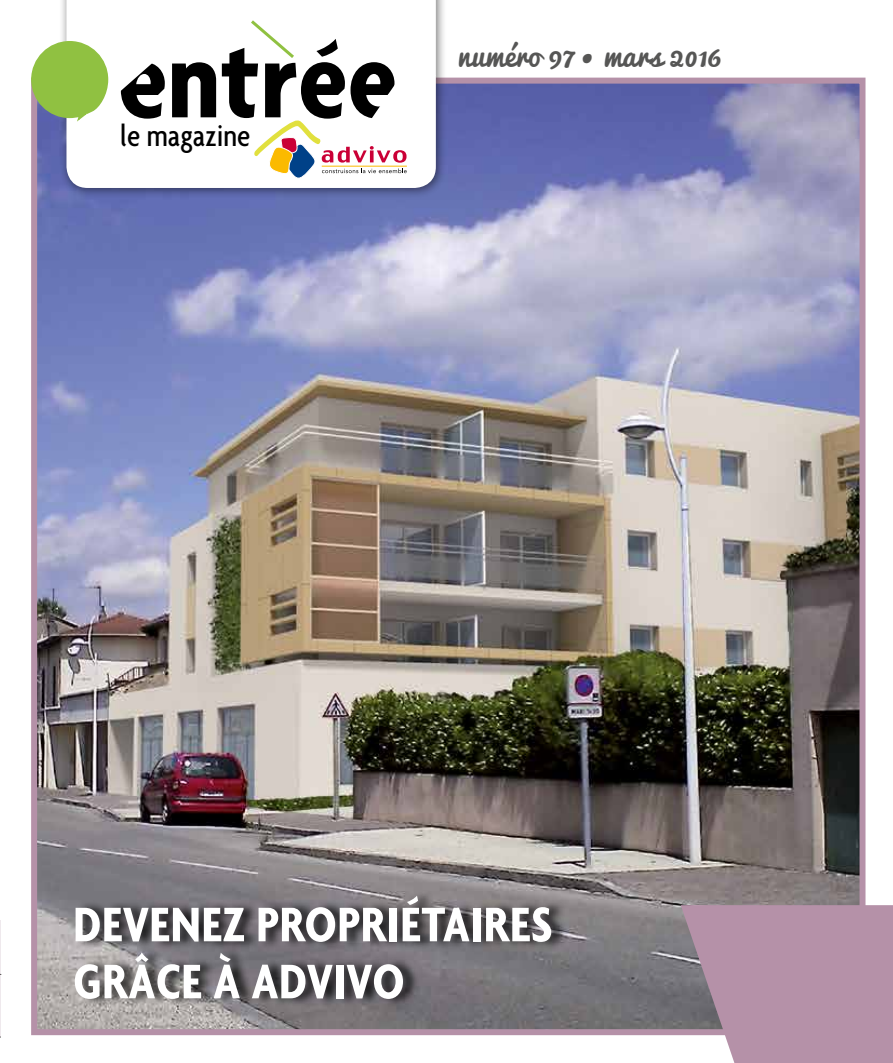
<style>
.page{position:relative;width:893px;height:1063px;background:#fff}
.page>*{position:absolute;margin:0;border:0;box-sizing:border-box;transform-origin:0 0}
.t1{font:700 condensed 118.8px "Agenda";color:#000}
.t2{font:700 condensed 52.5px/57px "Agenda";letter-spacing:.01em;color:#fff}
.t3{font:500 condensed 32.55px "Agenda";color:#000}
.t4{font:30px "Pacifico";color:#565655}
</style>
<div class="page">
<hr style="left:0;top:920px;width:1px;height:117px;background:#efe9ed">
<img style="left:38px;top:85px;width:820px;height:943px">
<div style="left:31px;top:78px;width:834px;height:957px;border:6px solid #b591a8"></div>
<svg style="left:681px;top:905px;width:212px;height:158px;background:#b293a7"></svg>
<div style="left:59px;top:0;width:388px;height:198px;background:#000;opacity:.5"></div>
<svg style="left:66px;top:0;width:370px;height:188px"></svg>
<svg style="left:31px;top:19px;width:155px;height:105px"></svg>
<svg style="left:248px;top:17px;width:188px;height:161px"></svg>
<div style="left:75px;top:890px;width:493px;height:118px;background:#000;opacity:.8"></div>
<h1 class="t1" style="left:118px;top:9px;width:281px">entrée</h1>
<p class="t3" style="left:120px;top:117px;width:132px">le magazine</p>
<p class="t4" style="left:457px;top:29px;width:266px">numéro 97 • mars 2016</p>
<p class="t2" style="left:73px;top:895px;width:481px">DEVENEZ PROPRIÉTAIRES<br>GRÂCE À ADVIVO</p>
</div>
